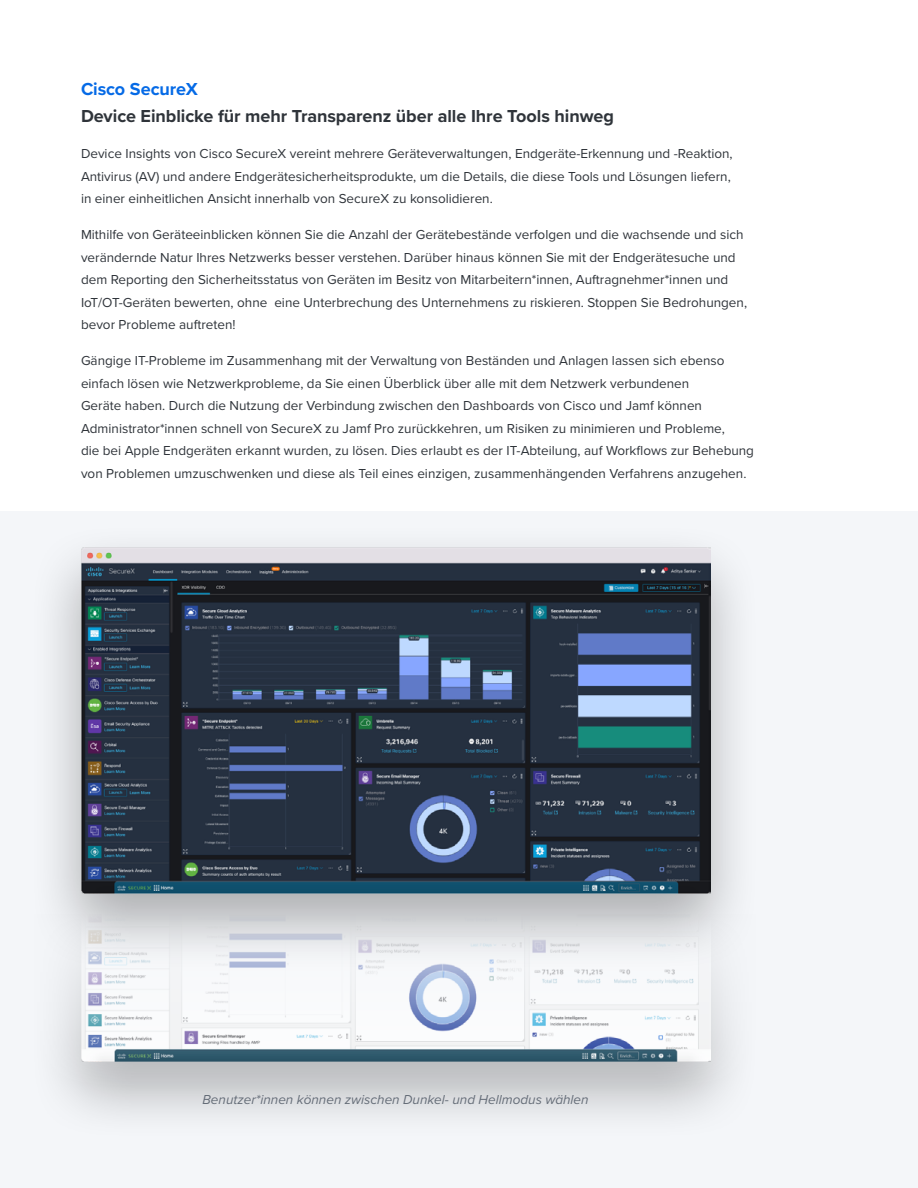
<style>
.page{position:relative;width:918px;height:1188px;background:#fff}
.page>*{position:absolute;margin:0;border:0;box-sizing:border-box;transform-origin:0 0}
.H4_Paragraph_header{font:700 18px/27px "Proxima Nova";letter-spacing:-.005em;color:#2f343a}
.Body_copy-US{font:13.5px/22.5px "Proxima Nova";color:#2f343a}
.Body_copy-US-2{font:italic 13.5px "Proxima Nova";color:#656d78}
.s1{color:#056ae6}
</style>
<div class="page">
<div style="left:0;top:511px;width:918px;height:677px;background:#f4f6f9"></div>
<svg style="left:58px;top:973px;width:674px;height:142px"></svg>
<div style="left:28px;top:522px;width:734px;height:451px;background:#000;opacity:.3"></div>
<img style="left:81px;top:548px;width:629px;height:346px">
<h4 class="H4_Paragraph_header" style="left:81px;top:75px;width:534px"><span class="s1">Cisco SecureX<br></span>Device Einblicke für mehr Transparenz über alle Ihre Tools hinweg</h4>
<p class="Body_copy-US" style="left:81px;top:142px;width:653px">Device Insights von Cisco SecureX vereint mehrere Geräteverwaltungen, Endgeräte-Erkennung und -Reaktion,<br>Antivirus (AV) und andere Endgerätesicherheitsprodukte, um die Details, die diese Tools und Lösungen liefern, in einer einheitlichen Ansicht innerhalb von SecureX zu konsolidieren.</p>
<p class="Body_copy-US" style="left:81px;top:223px;width:668px">Mithilfe von Geräteeinblicken können Sie die Anzahl der Gerätebestände verfolgen und die wachsende und sich verändernde Natur Ihres Netzwerks besser verstehen. Darüber hinaus können Sie mit der Endgerätesuche und dem Reporting den Sicherheitsstatus von Geräten im Besitz von Mitarbeitern*innen, Auftragnehmer*innen und IoT/OT-Geräten bewerten, ohne eine Unterbrechung des Unternehmens zu riskieren. Stoppen Sie Bedrohungen, bevor Probleme auftreten!</p>
<p class="Body_copy-US" style="left:81px;top:349px;width:675px">Gängige IT-Probleme im Zusammenhang mit der Verwaltung von Beständen und Anlagen lassen sich ebenso einfach lösen wie Netzwerkprobleme, da Sie einen Überblick über alle mit dem Netzwerk verbundenen<br>Geräte haben. Durch die Nutzung der Verbindung zwischen den Dashboards von Cisco und Jamf können Administrator*innen schnell von SecureX zu Jamf Pro zurückkehren, um Risiken zu minimieren und Probleme,<br>die bei Apple Endgeräten erkannt wurden, zu lösen. Dies erlaubt es der IT-Abteilung, auf Workflows zur Behebung von Problemen umzuschwenken und diese als Teil eines einzigen, zusammenhängenden Verfahrens anzugehen.</p>
<p class="Body_copy-US-2" style="left:202px;top:1090px;width:388px">Benutzer*innen können zwischen Dunkel- und Hellmodus wählen</p>
</div>
